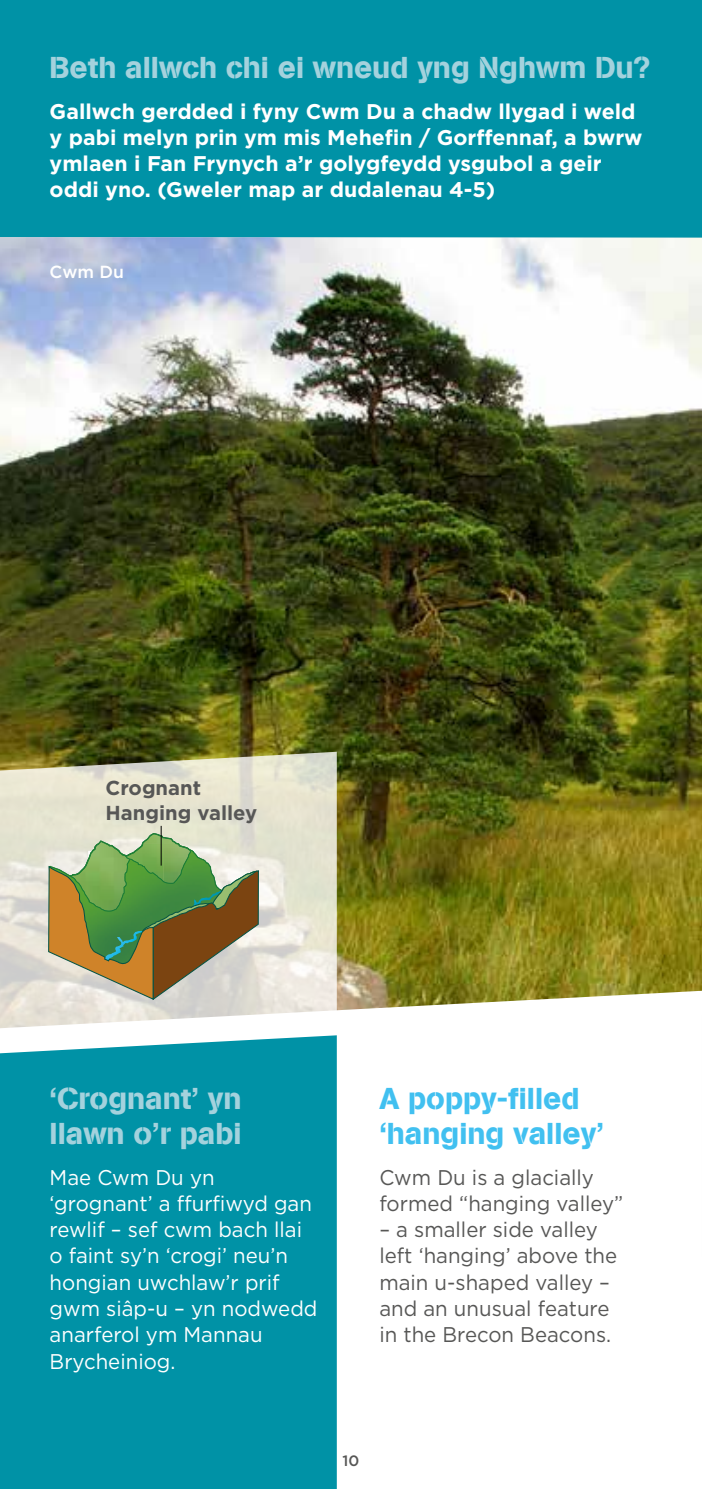
<style>
.page{position:relative;width:702px;height:1489px;background:#fff}
.page>*{position:absolute;margin:0;border:0;box-sizing:border-box;transform-origin:0 0}
.t1{font:30px/35px "AG Book Stencil";color:#a4d2dd}
.t2{font:30px/35px "AG Book Stencil";color:#41c0f0}
.t3{font:700 21.25px/26.2px "Gotham";color:#fff}
.t4{font:21.25px/26.2px "Gotham";color:#fff;scale:.96 1}
.t5{font:21.25px/26.2px "Gotham";color:#575756;scale:.96 1}
.t6{font:700 20.25px/25.2px "Gotham";color:#575756}
.t7{font:500 17.5px "Gotham";color:#fff}
.t8{font:500 15px "Gotham";color:#575756}
</style>
<div class="page">
<div style="left:0;top:0;width:702px;height:237px;background:#0092a6"></div>
<img style="left:0;top:237px;width:702px;height:700px">
<svg style="left:0;top:751px;width:337px;height:186px;background:#d9d8c1"></svg>
<div style="left:0;top:1068px;width:337px;height:420px;background:#0092a6"></div>
<svg style="left:47px;top:833px;width:212px;height:104px;background:#8b9d62"></svg>
<hr style="left:161px;top:825px;width:1px;height:40px;background:#000">
<svg style="left:0;top:937px;width:702px;height:131px"></svg>
<h1 class="t1" style="left:50px;top:50px;width:602px">Beth allwch chi ei wneud yng Nghwm Du?</h1>
<p class="t3" style="left:50px;top:98px;width:594px">Gallwch gerdded i fyny Cwm Du a chadw llygad i weld y pabi melyn prin ym mis Mehefin / Gorffennaf, a bwrw ymlaen i Fan Frynych a’r golygfeydd ysgubol a geir oddi yno. (Gweler map ar dudalenau 4-5)</p>
<p class="t7" style="left:50px;top:260px;width:76px">Cwm Du</p>
<p class="t6" style="left:105px;top:774px;width:153px">Crognant<br>Hanging valley</p>
<h1 class="t1" style="left:50px;top:1080px;width:193px">‘Crognant’ yn llawn o’r pabi</h1>
<p class="t4" style="left:50px;top:1163px;width:280px">Mae Cwm Du yn ‘grognant’ a ffurfiwyd gan rewlif – sef cwm bach llai o faint sy’n ‘crogi’ neu’n hongian uwchlaw’r prif gwm siâp-u – yn nodwedd anarferol ym Mannau<br>Brycheiniog.</p>
<h1 class="t2" style="left:379px;top:1080px;width:226px">A poppy-filled ‘hanging valley’</h1>
<p class="t5" style="left:379px;top:1163px;width:255px">Cwm Du is a glacially formed “hanging valley”</p>
<p class="t5" style="left:379px;top:1215px;width:249px">– a smaller side valley left ‘hanging’ above the main u-shaped valley – and an unusual feature in the Brecon Beacons.</p>
<p class="t8" style="left:342px;top:1450px;width:18px">10</p>
</div>
